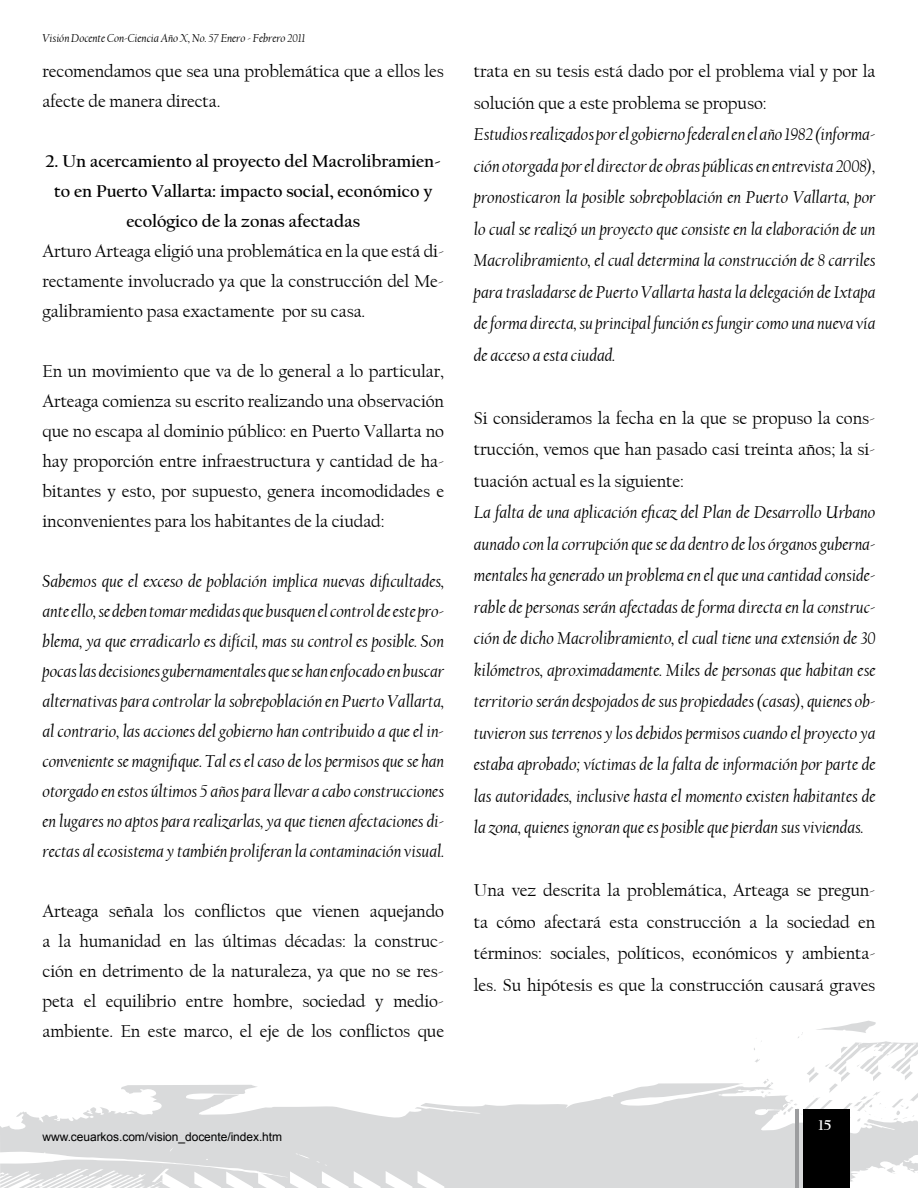
<style>
.page{position:relative;width:918px;height:1188px;background:#fff}
.page>*{position:absolute;margin:0;border:0;box-sizing:border-box;transform-origin:0 0}
.t1{font:italic 18px/31.5px "Californian FB";letter-spacing:-.005em;color:#000;text-align:justify}
.t2{font:18px/30px "Californian FB";letter-spacing:-.005em;color:#000;text-align:justify}
.t3{font:700 18px/30px "Californian FB";letter-spacing:-.005em;color:#000;text-align:center}
.t4{font:700 15px "Californian FB";color:#fff}
.t5{font:italic 12px "Californian FB";letter-spacing:-.005em;color:#000}
.t6{font:12px "Arial";letter-spacing:-.005em;color:#000}
</style>
<div class="page">
<svg style="left:0;top:1083px;width:918px;height:105px;fill:#d9dadb"></svg>
<svg style="left:152px;top:1147px;width:292px;height:41px"></svg>
<svg style="left:753px;top:1021px;width:165px;height:105px"></svg>
<div style="left:803px;top:1110px;width:46px;height:78px;background:#000"></div>
<hr style="left:796px;top:1110px;width:3px;height:78px;background:#9c9d9f">
<p class="t5" style="left:43px;top:31px;width:265px">Visión Docente Con-Ciencia Año X, No. 57 Enero - Febrero 2011</p>
<p class="t2" style="left:43px;top:57px;width:403px">recomendamos que sea una problemática que a ellos les afecte de manera directa.</p>
<p class="t3" style="left:45px;top:146px;width:397px">2. Un acercamiento al proyecto del Macrolibramien&shy;to en Puerto Vallarta: impacto social, económico y ecológico de la zonas afectadas</p>
<p class="t2" style="left:43px;top:237px;width:403px">Arturo Arteaga eligió una problemática en la que está di&shy;rectamente involucrado ya que la construcción del Me&shy;galibramiento pasa exactamente por su casa.</p>
<p class="t2" style="left:43px;top:357px;width:403px">En un movimiento que va de lo general a lo particular, Arteaga comienza su escrito realizando una observación que no escapa al dominio público: en Puerto Vallarta no hay proporción entre infraestructura y cantidad de ha&shy;bitantes y esto, por supuesto, genera incomodidades e inconvenientes para los habitantes de la ciudad:</p>
<p class="t1" style="left:43px;top:567px;width:403px;line-height:30px">Sabemos que el exceso de población implica nuevas dificultades, ante ello, se deben tomar medidas que busquen el control de este pro&shy;blema, ya que erradicarlo es difícil, mas su control es posible. Son pocas las decisiones gubernamentales que se han enfocado en buscar alternativas para controlar la sobrepoblación en Puerto Vallarta, al contrario, las acciones del gobierno han contribuido a que el in&shy;conveniente se magnifique. Tal es el caso de los permisos que se han otorgado en estos últimos 5 años para llevar a cabo construcciones en lugares no aptos para realizarlas, ya que tienen afectaciones di&shy;rectas al ecosistema y también proliferan la contaminación visual.</p>
<p class="t2" style="left:43px;top:897px;width:403px">Arteaga señala los conflictos que vienen aquejando a la humanidad en las últimas décadas: la construc&shy;ción en detrimento de la naturaleza, ya que no se res&shy;peta el equilibrio entre hombre, sociedad y medio&shy;ambiente. En este marco, el eje de los conflictos que</p>
<p class="t2" style="left:474px;top:56px;width:403px;line-height:31.5px">trata en su tesis está dado por el problema vial y por la solución que a este problema se propuso:</p>
<p class="t1" style="left:474px;top:119px;width:403px">Estudios realizados por el gobierno federal en el año 1982 (informa&shy;ción otorgada por el director de obras públicas en entrevista 2008), pronosticaron la posible sobrepoblación en Puerto Vallarta, por lo cual se realizó un proyecto que consiste en la elaboración de un Macrolibramiento, el cual determina la construcción de 8 carriles para trasladarse de Puerto Vallarta hasta la delegación de Ixtapa de forma directa, su principal función es fungir como una nueva vía de acceso a esta ciudad.</p>
<p class="t2" style="left:474px;top:402px;width:403px;line-height:31.5px">Si consideramos la fecha en la que se propuso la cons&shy;trucción, vemos que han pasado casi treinta años; la si&shy;tuación actual es la siguiente:</p>
<p class="t1" style="left:474px;top:497px;width:403px">La falta de una aplicación eficaz del Plan de Desarrollo Urbano aunado con la corrupción que se da dentro de los órganos guberna&shy;mentales ha generado un problema en el que una cantidad conside&shy;rable de personas serán afectadas de forma directa en la construc&shy;ción de dicho Macrolibramiento, el cual tiene una extensión de 30 kilómetros, aproximadamente. Miles de personas que habitan ese territorio serán despojados de sus propiedades (casas), quienes ob&shy;tuvieron sus terrenos y los debidos permisos cuando el proyecto ya estaba aprobado; víctimas de la falta de información por parte de las autoridades, inclusive hasta el momento existen habitantes de la zona, quienes ignoran que es posible que pierdan sus viviendas.</p>
<p class="t2" style="left:474px;top:875px;width:403px;line-height:31.5px">Una vez descrita la problemática, Arteaga se pregun&shy;ta cómo afectará esta construcción a la sociedad en términos: sociales, políticos, económicos y ambienta&shy;les. Su hipótesis es que la construcción causará graves</p>
<p class="t6" style="left:43px;top:1129px;width:241px">www.ceuarkos.com/vision_docente/index.htm</p>
<p class="t4" style="left:819px;top:1117px;width:14px">15</p>
</div>
